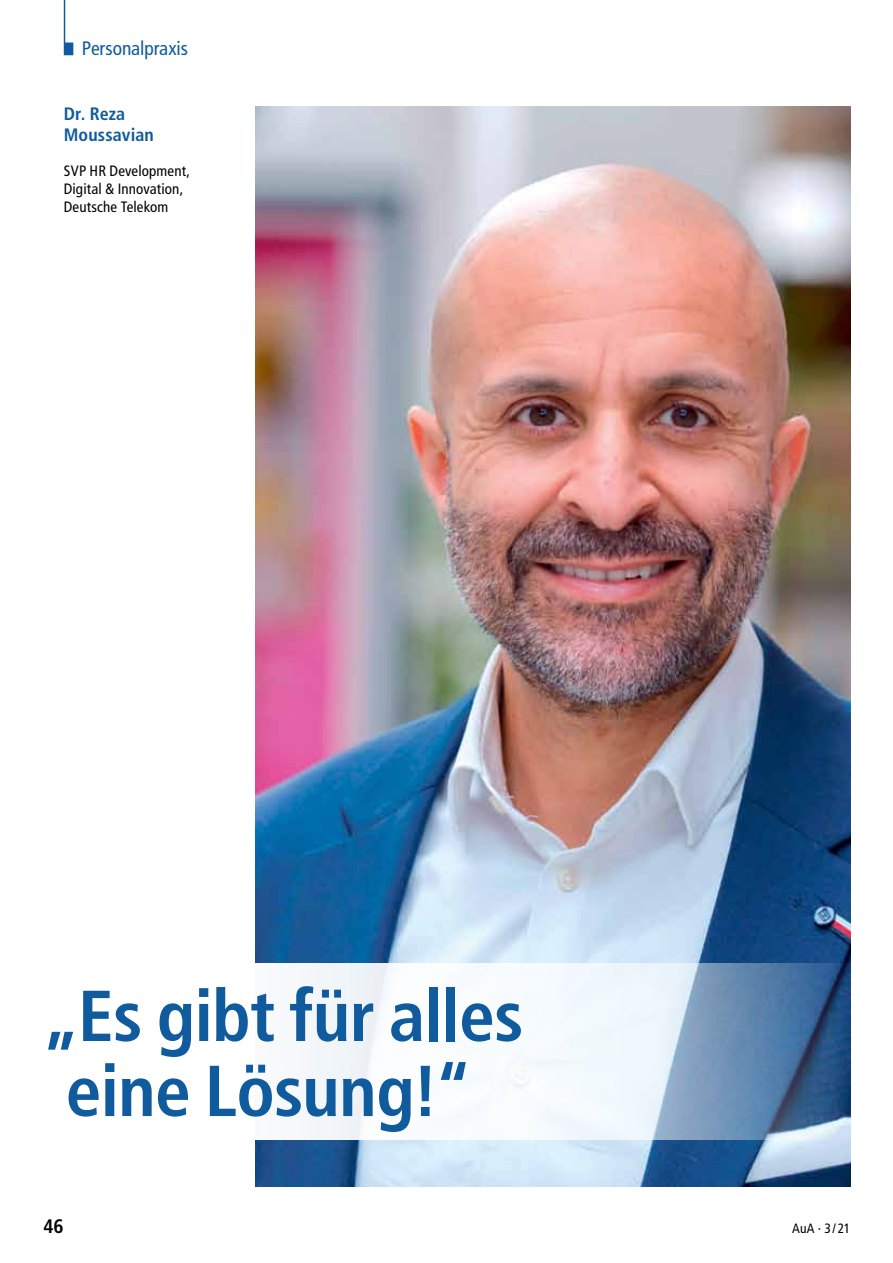
<style>
.page{position:relative;width:893px;height:1263px;background:#fff}
.page>*{position:absolute;margin:0;border:0;box-sizing:border-box;transform-origin:0 0}
.t1{font:700 condensed 72px/75px "Frutiger LT Std";letter-spacing:-.01em;color:#105b9d;text-align:center}
.t2{font:condensed 19.5px "Frutiger LT Std";letter-spacing:-.005em;color:#105b9d}
.t3{font:700 condensed 19.5px "Frutiger LT Std";color:#000}
.t4{font:700 condensed 18px/21px "Frutiger LT Std";letter-spacing:.01em;color:#105b9d}
.t5{font:condensed 15px/18px "Frutiger LT Std";letter-spacing:.01em;color:#000}
.t6{font:condensed 13.5px "Frutiger LT Std";color:#000}
</style>
<div class="page">
<svg style="left:64px;top:0;width:9px;height:55px"></svg>
<img style="left:255px;top:106px;width:595px;height:1081px">
<svg style="left:255px;top:963px;width:595px;height:177px;fill:#f1f7fb"></svg>
<h2 class="t2" style="left:82px;top:37px;width:108px">Personalpraxis</h2>
<p class="t4" style="left:64px;top:103px;width:92px">Dr. Reza<br>Moussavian</p>
<p class="t5" style="left:64px;top:162px;width:128px">SVP HR Development,<br>Digital &amp; Innovation,<br>Deutsche Telekom</p>
<h1 class="t1" style="left:42px;top:979px;width:483px">„Es gibt für alles eine Lösung!“</h1>
<h2 class="t3" style="left:43px;top:1215px;width:22px">46</h2>
<p class="t6" style="left:792px;top:1221px;width:60px">AuA · 3/21</p>
</div>
